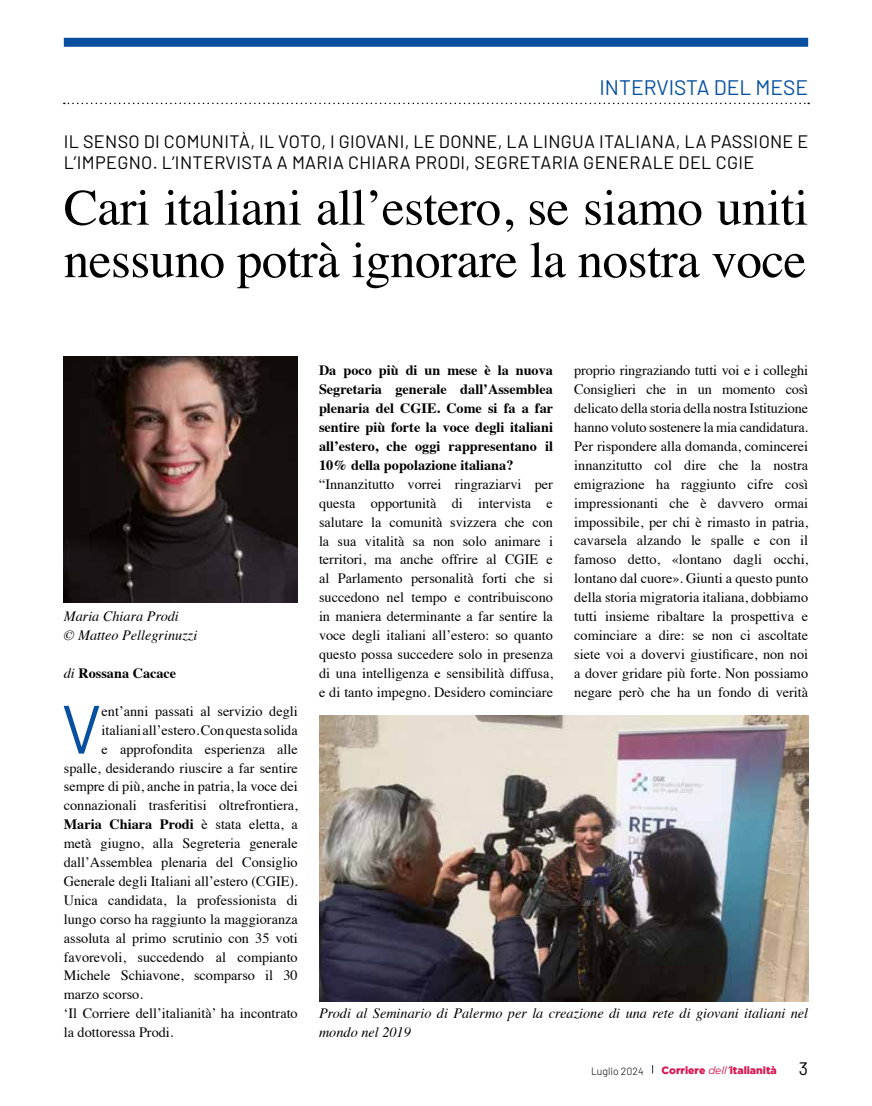
<style>
.page{position:relative;width:872px;height:1106px;background:#fff}
.page>*{position:absolute;margin:0;border:0;box-sizing:border-box;transform-origin:0 0}
.t1{font:68.25px "Barlow";color:#07509f}
.t2{font:51px/52.5px "Times";letter-spacing:-.01em;color:#000}
.t3{font:21px "Barlow";color:#07509f}
.t4{font:18px/21.6px "Barlow";letter-spacing:.02em;color:#000}
.t5{font:14.25px/18.9px "Times";color:#000;text-align:justify}
.t6{font:700 14.25px/18.9px "Times";color:#000;text-align:justify}
.t7{font:italic 14.25px/18.9px "Times";color:#000}
.t8{font:900 10.5px "Gotham";color:#da1651}
.t9{font:300 10.5px "Barlow";color:#000}
.s1{font-weight:400;font-style:italic}
.s2{font-weight:400}
.s3{font-family:"Barlow";font-weight:400;font-size:18px;color:#000}
</style>
<div class="page">
<svg style="left:64px;top:103px;width:745px;height:1px"></svg>
<div style="left:64px;top:38px;width:744px;height:9px;background:#07509f"></div>
<img style="left:64px;top:356px;width:234px;height:246px">
<img style="left:319px;top:716px;width:489px;height:285px">
<h3 class="t3" style="left:599px;top:73px;width:210px">INTERVISTA DEL MESE</h3>
<p class="t4" style="left:64px;top:129px;width:746px">IL SENSO DI COMUNITÀ, IL VOTO, I GIOVANI, LE DONNE, LA LINGUA ITALIANA, LA PASSIONE E<br>L’IMPEGNO. L’INTERVISTA A MARIA CHIARA PRODI, SEGRETARIA GENERALE DEL CGIE</p>
<h2 class="t2" style="left:64px;top:177px;width:746px">Cari italiani all’estero, se siamo uniti nessuno potrà ignorare la nostra voce</h2>
<p class="t7" style="left:64px;top:606px;width:135px">Maria Chiara Prodi<br>© Matteo Pellegrinuzzi</p>
<p class="t6" style="left:64px;top:662px;width:114px"><span class="s1">di</span> Rossana Cacace</p>
<h1 class="t1" style="left:61px;top:679px;width:42px">V</h1>
<p class="t5" style="left:102px;top:700px;width:198px">ent’anni passati al servizio degli</p>
<p class="t5" style="left:102px;top:719px;width:198px">italiani all’estero. Con questa solida</p>
<p class="t5" style="left:102px;top:738px;width:198px">e approfondita esperienza alle</p>
<p class="t5" style="left:64px;top:757px;width:235px">spalle, desiderando riuscire a far sentire</p>
<p class="t5" style="left:64px;top:776px;width:235px">sempre di più, anche in patria, la voce dei</p>
<p class="t5" style="left:64px;top:795px;width:235px">connazionali trasferitisi oltrefrontiera,</p>
<p class="t6" style="left:64px;top:813px;width:235px">Maria Chiara Prodi <span class="s2">è stata eletta, a</span></p>
<p class="t5" style="left:64px;top:832px;width:235px">metà giugno, alla Segreteria generale</p>
<p class="t5" style="left:64px;top:851px;width:235px">dall’Assemblea plenaria del Consiglio</p>
<p class="t5" style="left:64px;top:870px;width:235px">Generale degli Italiani all’estero (CGIE).</p>
<p class="t5" style="left:64px;top:889px;width:235px">Unica candidata, la professionista di</p>
<p class="t5" style="left:64px;top:908px;width:235px">lungo corso ha raggiunto la maggioranza</p>
<p class="t5" style="left:64px;top:927px;width:235px">assoluta al primo scrutinio con 35 voti</p>
<p class="t5" style="left:64px;top:946px;width:235px">favorevoli, succedendo al compianto</p>
<p class="t5" style="left:64px;top:965px;width:235px">Michele Schiavone, scomparso il 30</p>
<p class="t5" style="left:64px;top:983px;width:81px">marzo scorso.</p>
<p class="t5" style="left:64px;top:1002px;width:235px">‘Il Corriere dell’italianità’ ha incontrato</p>
<p class="t5" style="left:64px;top:1021px;width:111px">la dottoressa Prodi.</p>
<p class="t6" style="left:319px;top:359px;width:236px">Da poco più di un mese è la nuova Segretaria generale dall’Assemblea plenaria del CGIE. Come si fa a far sentire più forte la voce degli italiani all’estero, che oggi rappresentano il 10% della popolazione italiana?</p>
<p class="t5" style="left:319px;top:473px;width:235px">“Innanzitutto vorrei ringraziarvi per questa opportunità di intervista e salutare la comunità svizzera che con la sua vitalità sa non solo animare i territori, ma anche offrire al CGIE e al Parlamento personalità forti che si succedono nel tempo e contribuiscono in maniera determinante a far sentire la voce degli italiani all’estero: so quanto questo possa succedere solo in presenza di una intelligenza e sensibilità diffusa, e di tanto impegno. Desidero cominciare</p>
<p class="t5" style="left:574px;top:360px;width:235px">proprio ringraziando tutti voi e i colleghi Consiglieri che in un momento così delicato della storia della nostra Istituzione hanno voluto sostenere la mia candidatura.<br>Per rispondere alla domanda, comincerei innanzitutto col dire che la nostra emigrazione ha raggiunto cifre così impressionanti che è davvero ormai impossibile, per chi è rimasto in patria, cavarsela alzando le spalle e con il famoso detto, «lontano dagli occhi, lontano dal cuore». Giunti a questo punto della storia migratoria italiana, dobbiamo tutti insieme ribaltare la prospettiva e cominciare a dire: se non ci ascoltate siete voi a dovervi giustificare, non noi a dover gridare più forte. Non possiamo negare però che ha un fondo di verità</p>
<p class="t7" style="left:319px;top:1003px;width:491px">Prodi al Seminario di Palermo per la creazione di una rete di giovani italiani nel mondo nel 2019</p>
<p class="t9" style="left:591px;top:1063px;width:54px">Luglio 2024</p>
<p class="t8" style="left:661px;top:1064px;width:148px">Corriere <span class="s1">dell’</span>italianità <span class="s3">3</span></p>
</div>
